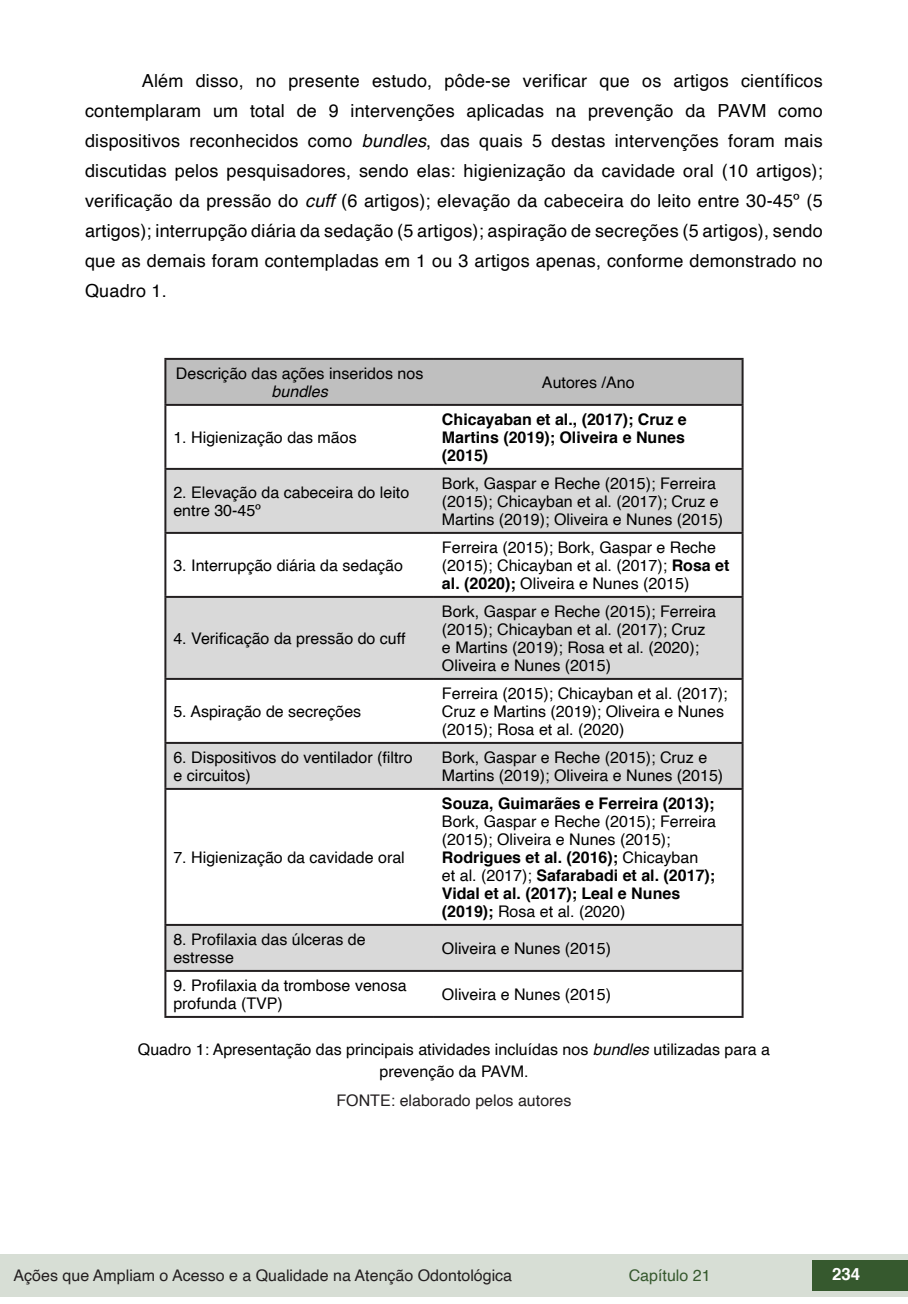
<style>
.page{position:relative;width:908px;height:1304px;background:#fff}
.page>*{position:absolute;margin:0;border:0;box-sizing:border-box;transform-origin:0 0}
.txt{font:18px/30px "Helvetica";letter-spacing:.01em;color:#000;text-align:justify}
.t1{font:700 16.8px "Helvetica";color:#fff}
.tab_txt{font:16px/18px "Helvetica";color:#000}
.tab_txt-2{font:700 16px/18px "Helvetica";color:#000;text-align:justify}
.info_tab_graf_imag{font:16px/22px "Helvetica";color:#000;text-align:center}
.fonte_tab_gra_imag{font:16px "Helvetica";color:#231f20}
.t2{font:16px "Helvetica";color:#36592e}
.s1{font-style:italic}
.s2{font-weight:700}
.s3{font-weight:400}
</style>
<div class="page">
<div style="left:0;top:1254px;width:906px;height:43px;background:#d7ded5"></div>
<div style="left:812px;top:1261px;width:95px;height:30px;background:#36592e"></div>
<div style="left:166px;top:360px;width:575px;height:44px;background:#bfbfbf"></div>
<svg style="left:166px;top:470px;width:575px;height:500px"></svg>
<hr style="left:164px;top:358px;width:270px;height:2px;background:#231f20">
<hr style="left:164px;top:360px;width:2px;height:44px;background:#231f20">
<hr style="left:434px;top:358px;width:309px;height:2px;background:#231f20">
<hr style="left:741px;top:360px;width:2px;height:44px;background:#231f20">
<hr style="left:164px;top:404px;width:270px;height:2px;background:#231f20">
<hr style="left:164px;top:406px;width:2px;height:62px;background:#231f20">
<hr style="left:434px;top:404px;width:309px;height:2px;background:#231f20">
<hr style="left:741px;top:406px;width:2px;height:62px;background:#231f20">
<hr style="left:164px;top:468px;width:270px;height:2px;background:#231f20">
<hr style="left:164px;top:470px;width:2px;height:62px;background:#231f20">
<hr style="left:434px;top:468px;width:309px;height:2px;background:#231f20">
<hr style="left:741px;top:470px;width:2px;height:62px;background:#231f20">
<hr style="left:164px;top:532px;width:270px;height:2px;background:#231f20">
<hr style="left:164px;top:534px;width:2px;height:62px;background:#231f20">
<hr style="left:434px;top:532px;width:309px;height:2px;background:#231f20">
<hr style="left:741px;top:534px;width:2px;height:62px;background:#231f20">
<hr style="left:164px;top:596px;width:270px;height:2px;background:#231f20">
<hr style="left:164px;top:598px;width:2px;height:80px;background:#231f20">
<hr style="left:434px;top:596px;width:309px;height:2px;background:#231f20">
<hr style="left:741px;top:598px;width:2px;height:80px;background:#231f20">
<hr style="left:164px;top:678px;width:270px;height:2px;background:#231f20">
<hr style="left:164px;top:680px;width:2px;height:62px;background:#231f20">
<hr style="left:434px;top:678px;width:309px;height:2px;background:#231f20">
<hr style="left:741px;top:680px;width:2px;height:62px;background:#231f20">
<hr style="left:164px;top:742px;width:270px;height:2px;background:#231f20">
<hr style="left:164px;top:744px;width:2px;height:44px;background:#231f20">
<hr style="left:434px;top:742px;width:309px;height:2px;background:#231f20">
<hr style="left:741px;top:744px;width:2px;height:44px;background:#231f20">
<hr style="left:164px;top:788px;width:270px;height:2px;background:#231f20">
<hr style="left:164px;top:790px;width:2px;height:134px;background:#231f20">
<hr style="left:434px;top:788px;width:309px;height:2px;background:#231f20">
<hr style="left:741px;top:790px;width:2px;height:134px;background:#231f20">
<hr style="left:164px;top:924px;width:270px;height:2px;background:#231f20">
<hr style="left:164px;top:926px;width:2px;height:44px;background:#231f20">
<hr style="left:434px;top:924px;width:309px;height:2px;background:#231f20">
<hr style="left:741px;top:926px;width:2px;height:44px;background:#231f20">
<hr style="left:164px;top:970px;width:270px;height:2px;background:#231f20">
<hr style="left:164px;top:972px;width:2px;height:44px;background:#231f20">
<hr style="left:434px;top:970px;width:309px;height:2px;background:#231f20">
<hr style="left:741px;top:972px;width:2px;height:44px;background:#231f20">
<hr style="left:164px;top:1016px;width:270px;height:2px;background:#231f20">
<hr style="left:434px;top:1016px;width:309px;height:2px;background:#231f20">
<p class="txt" style="left:85px;top:66px;width:738px;text-indent:57px">Além disso, no presente estudo, pôde-se verificar que os artigos científicos contemplaram um total de 9 intervenções aplicadas na prevenção da PAVM como dispositivos reconhecidos como <span class="s1">bundles</span>, das quais 5 destas intervenções foram mais discutidas pelos pesquisadores, sendo elas: higienização da cavidade oral (10 artigos); verificação da pressão do <span class="s1">cuff</span> (6 artigos); elevação da cabeceira do leito entre 30-45º (5 artigos); interrupção diária da sedação (5 artigos); aspiração de secreções (5 artigos), sendo que as demais foram contempladas em 1 ou 3 artigos apenas, conforme demonstrado no Quadro 1.</p>
<p class="tab_txt" style="left:176px;top:365px;width:249px;text-align:center">Descrição das ações inseridos nos <span class="s1">bundles</span></p>
<p class="tab_txt" style="left:541px;top:374px;width:94px">Autores /Ano</p>
<p class="tab_txt" style="left:173px;top:429px;width:185px">1. Higienização das mãos</p>
<p class="tab_txt-2" style="left:442px;top:410px;width:246px">Chicayaban et al., (2017); Cruz e Martins (2019); Oliveira e Nunes (2015)</p>
<p class="tab_txt" style="left:173px;top:484px;width:237px">2. Elevação da cabeceira do leito entre 30-45º</p>
<p class="tab_txt" style="left:442px;top:475px;width:282px">Bork, Gaspar e Reche (2015); Ferreira (2015); Chicayban et al. (2017); Cruz e<br>Martins (2019); Oliveira e Nunes (2015)</p>
<p class="tab_txt" style="left:173px;top:557px;width:231px">3. Interrupção diária da sedação</p>
<p class="tab_txt" style="left:442px;top:539px;width:289px">Ferreira (2015); Bork, Gaspar e Reche (2015); Chicayban et al. (2017); <span class="s2">Rosa et al. (2020);</span> Oliveira e Nunes (2015)</p>
<p class="tab_txt" style="left:173px;top:630px;width:233px">4. Verificação da pressão do cuff</p>
<p class="tab_txt" style="left:173px;top:703px;width:189px">5. Aspiração de secreções</p>
<p class="tab_txt" style="left:442px;top:603px;width:275px">Bork, Gaspar e Reche (2015); Ferreira (2015); Chicayban et al. (2017); Cruz e Martins (2019); Rosa et al. (2020); Oliveira e Nunes (2015)</p>
<p class="tab_txt" style="left:442px;top:685px;width:287px">Ferreira (2015); Chicayban et al. (2017);<br>Cruz e Martins (2019); Oliveira e Nunes (2015); Rosa et al. (2020)</p>
<p class="tab_txt" style="left:173px;top:749px;width:241px">6. Dispositivos do ventilador (filtro e circuitos)</p>
<p class="tab_txt" style="left:442px;top:749px;width:282px">Bork, Gaspar e Reche (2015); Cruz e<br>Martins (2019); Oliveira e Nunes (2015)</p>
<p class="tab_txt" style="left:173px;top:849px;width:233px">7. Higienização da cavidade oral</p>
<p class="tab_txt-2" style="left:442px;top:794px;width:275px;text-align:left">Souza, Guimarães e Ferreira (2013); <span class="s3">Bork, Gaspar e Reche (2015); Ferreira (2015); Oliveira e Nunes (2015); </span>Rodrigues et al. (2016); <span class="s3">Chicayban<br>et al. (2017);</span> Safarabadi et al. (2017); Vidal et al. (2017); Leal e Nunes (2019); <span class="s3">Rosa et al. (2020)</span></p>
<p class="tab_txt" style="left:173px;top:931px;width:194px">8. Profilaxia das úlceras de estresse</p>
<p class="tab_txt" style="left:442px;top:940px;width:170px">Oliveira e Nunes (2015)</p>
<p class="tab_txt" style="left:173px;top:977px;width:234px">9. Profilaxia da trombose venosa profunda (TVP)</p>
<p class="tab_txt" style="left:442px;top:986px;width:170px">Oliveira e Nunes (2015)</p>
<p class="info_tab_graf_imag" style="left:138px;top:1038px;width:633px">Quadro 1: Apresentação das principais atividades incluídas nos <span class="s1">bundles</span> utilizadas para a prevenção da PAVM.</p>
<p class="fonte_tab_gra_imag" style="left:336px;top:1088px;width:236px">FONTE: elaborado pelos autores</p>
<p class="fonte_tab_gra_imag" style="left:14px;top:1263px;width:500px">Ações que Ampliam o Acesso e a Qualidade na Atenção Odontológica</p>
<p class="t2" style="left:628px;top:1263px;width:83px">Capítulo 21</p>
<p class="t1" style="left:831px;top:1261px;width:30px">234</p>
</div>
